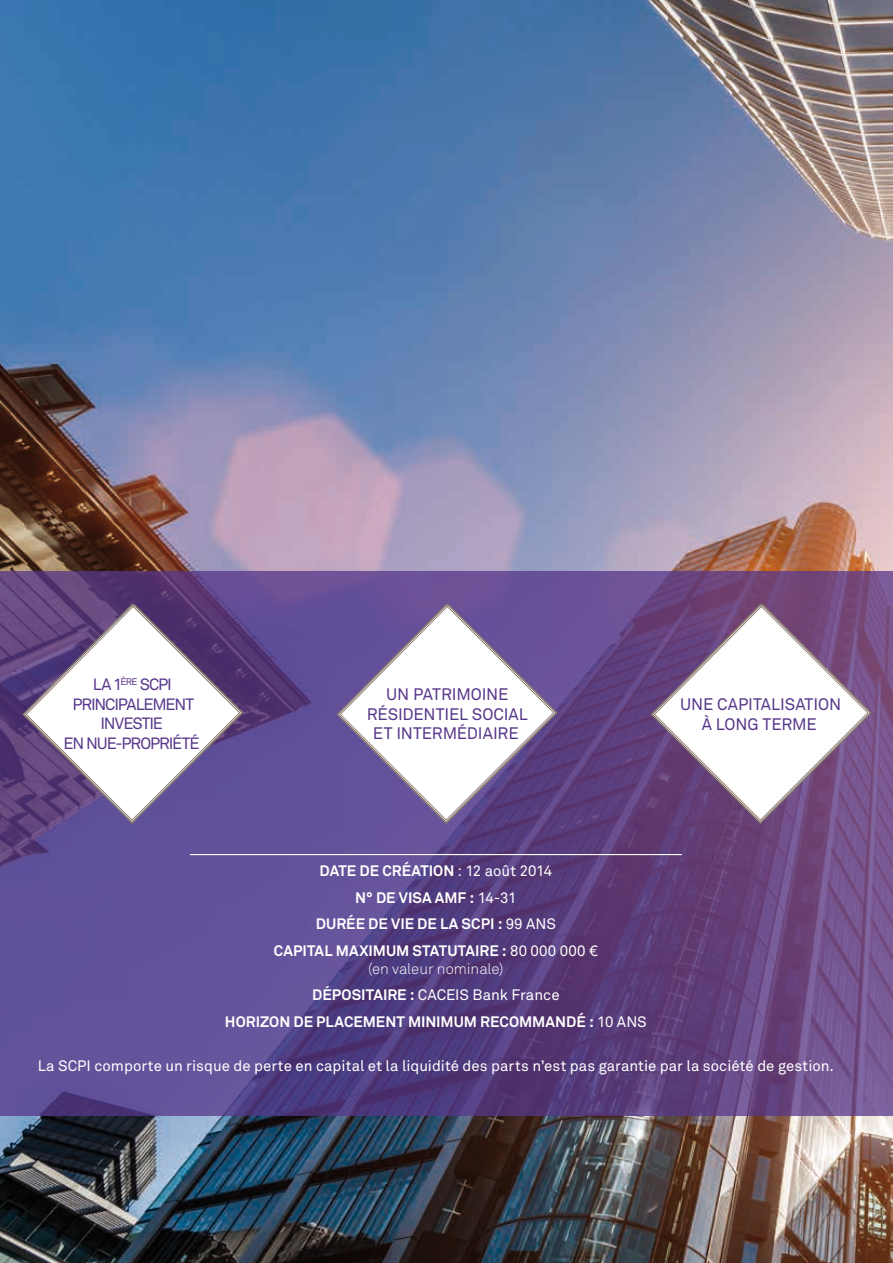
<style>
.page{position:relative;width:893px;height:1263px;background:#fff}
.page>*{position:absolute;margin:0;border:0;box-sizing:border-box;transform-origin:0 0}
.t1{font:16.5px/19.8px "Akkurat";letter-spacing:-.01em;color:#57378a;text-align:center}
.t2{font:16.2px/19.5px "Akkurat";letter-spacing:-.065em;color:#57378a;text-align:center}
.t3{font:700 15px/26.5px "Akkurat";color:#fff;text-align:center}
.t4{font:15px "Akkurat";letter-spacing:.005em;color:#fff}
.s1{font-weight:400}
.s2{font-weight:300}
</style>
<div class="page">
<img style="left:0;top:0;width:893px;height:1263px">
<svg style="left:0;top:571px;width:893px;height:544px;background:#5f4788"></svg>
<hr style="left:190px;top:854px;width:492px;height:1px;background:#fff">
<svg style="left:21px;top:602px;width:223px;height:223px"></svg>
<svg style="left:335px;top:602px;width:224px;height:223px"></svg>
<svg style="left:649px;top:602px;width:224px;height:223px"></svg>
<p class="t2" style="left:64px;top:675px;width:138px">LA 1<sup>ÈRE</sup> SCPI<br>PRINCIPALEMENT<br>INVESTIE<br>EN NUE-PROPRIÉTÉ</p>
<p class="t1" style="left:367px;top:684px;width:163px">UN PATRIMOINE<br>RÉSIDENTIEL SOCIAL<br>ET INTERMÉDIAIRE</p>
<p class="t1" style="left:680px;top:694px;width:162px">UNE CAPITALISATION<br>À LONG TERME</p>
<p class="t3" style="left:274px;top:858px;width:325px">DATE DE CRÉATION <span class="s1">: 12 août 2014<br></span>N° DE VISA AMF : <span class="s1">14-31<br></span>DURÉE DE VIE DE LA SCPI : <span class="s1">99 ANS<br></span>CAPITAL MAXIMUM STATUTAIRE : <span class="s1">80 000 000 €</span></p>
<p class="t3" style="left:225px;top:955px;width:423px"><span class="s2">(en valeur nominale)<br></span>DÉPOSITAIRE : <span class="s1">CACEIS Bank France<br></span>HORIZON DE PLACEMENT MINIMUM RECOMMANDÉ : <span class="s1">10 ANS</span></p>
<p class="t4" style="left:38px;top:1057px;width:798px">La SCPI comporte un risque de perte en capital et la liquidité des parts n’est pas garantie par la société de gestion.</p>
</div>
